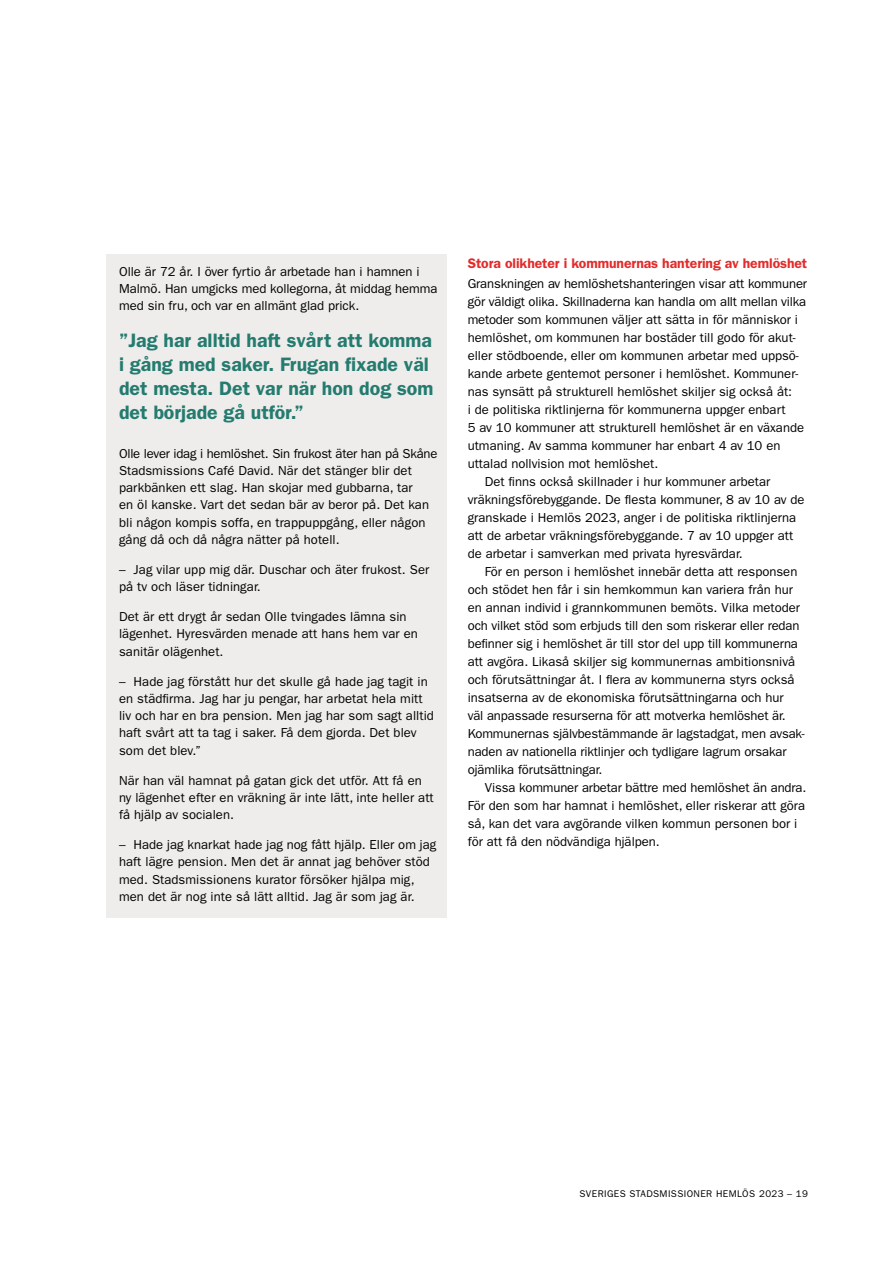
<style>
.page{position:relative;width:893px;height:1263px;background:#fff}
.page>*{position:absolute;margin:0;border:0;box-sizing:border-box;transform-origin:0 0}
.faktaruta_grå_bg_cit{font:600 19.5px/24px "ITC Franklin Gothic Std";color:#247b6f}
.Rubrik_3_röd{font:600 13.95px "ITC Franklin Gothic Std";letter-spacing:-.005em;color:#e42b2b}
.faktaruta_grå_bg{font:13.05px/17.2px "ITC Franklin Gothic Std";letter-spacing:.005em;color:#000}
.Bröd_indrag{font:13.05px/18px "ITC Franklin Gothic Std";color:#000}
.Bröd{font:13.05px/18px "ITC Franklin Gothic Std";color:#000}
.t1{font:9.75px "ITC Franklin Gothic Std";letter-spacing:.04em;color:#000}
</style>
<div class="page">
<div style="left:106px;top:254px;width:340px;height:73px;background:#eeedeb"></div>
<div style="left:106px;top:321px;width:340px;height:117px;background:#eeedeb"></div>
<div style="left:106px;top:436px;width:340px;height:125px;background:#eeedeb"></div>
<div style="left:106px;top:552px;width:340px;height:56px;background:#eeedeb"></div>
<div style="left:106px;top:599px;width:340px;height:73px;background:#eeedeb"></div>
<div style="left:106px;top:664px;width:340px;height:107px;background:#eeedeb"></div>
<div style="left:106px;top:763px;width:340px;height:73px;background:#eeedeb"></div>
<div style="left:106px;top:827px;width:340px;height:91px;background:#eeedeb"></div>
<p class="faktaruta_grå_bg" style="left:119px;top:263px;width:320px">Olle är 72 år. I över fyrtio år arbetade han i hamnen i<br>Malmö. Han umgicks med kollegorna, åt middag hemma med sin fru, och var en allmänt glad prick.</p>
<p class="faktaruta_grå_bg_cit" style="left:119px;top:328px;width:316px">”Jag har alltid haft svårt att komma i gång med saker. Frugan fixade väl det mesta. Det var när hon dog som det började gå utför.”</p>
<p class="faktaruta_grå_bg" style="left:119px;top:445px;width:320px">Olle lever idag i hemlöshet. Sin frukost äter han på Skåne Stadsmissions Café David. När det stänger blir det parkbänken ett slag. Han skojar med gubbarna, tar<br>en öl kanske. Vart det sedan bär av beror på. Det kan bli någon kompis soffa, en trappuppgång, eller någon gång då och då några nätter på hotell.</p>
<p class="faktaruta_grå_bg" style="left:119px;top:561px;width:312px">– Jag vilar upp mig där. Duschar och äter frukost. Ser på tv och läser tidningar.</p>
<p class="faktaruta_grå_bg" style="left:119px;top:608px;width:300px">Det är ett drygt år sedan Olle tvingades lämna sin lägenhet. Hyresvärden menade att hans hem var en sanitär olägenhet.</p>
<p class="faktaruta_grå_bg" style="left:119px;top:673px;width:316px">– Hade jag förstått hur det skulle gå hade jag tagit in en städfirma. Jag har ju pengar, har arbetat hela mitt liv och har en bra pension. Men jag har som sagt alltid haft svårt att ta tag i saker. Få dem gjorda. Det blev som det blev.”</p>
<p class="faktaruta_grå_bg" style="left:119px;top:772px;width:316px">När han väl hamnat på gatan gick det utför. Att få en ny lägenhet efter en vräkning är inte lätt, inte heller att få hjälp av socialen.</p>
<p class="faktaruta_grå_bg" style="left:119px;top:836px;width:319px">– Hade jag knarkat hade jag nog fått hjälp. Eller om jag haft lägre pension. Men det är annat jag behöver stöd med. Stadsmissionens kurator försöker hjälpa mig, men det är nog inte så lätt alltid. Jag är som jag är.</p>
<h3 class="Rubrik_3_röd" style="left:468px;top:255px;width:341px">Stora olikheter i kommunernas hantering av hemlöshet</h3>
<p class="Bröd" style="left:468px;top:275px;width:341px">Granskningen av hemlöshetshanteringen visar att kommuner gör väldigt olika. Skillnaderna kan handla om allt mellan vilka metoder som kommunen väljer att sätta in för människor i hemlöshet, om kommunen har bostäder till godo för akut&shy;eller stödboende, eller om kommunen arbetar med uppsö&shy;kande arbete gentemot personer i hemlöshet. Kommuner&shy;nas synsätt på strukturell hemlöshet skiljer sig också åt:<br>i de politiska riktlinjerna för kommunerna uppger enbart<br>5 av 10 kommuner att strukturell hemlöshet är en växande utmaning. Av samma kommuner har enbart 4 av 10 en uttalad nollvision mot hemlöshet.</p>
<p class="Bröd_indrag" style="left:468px;top:473px;width:338px;text-indent:17px">Det finns också skillnader i hur kommuner arbetar vräkningsförebyggande. De flesta kommuner, 8 av 10 av de granskade i Hemlös 2023, anger i de politiska riktlinjerna att de arbetar vräkningsförebyggande. 7 av 10 uppger att de arbetar i samverkan med privata hyresvärdar.</p>
<p class="Bröd_indrag" style="left:468px;top:563px;width:339px;text-indent:17px">För en person i hemlöshet innebär detta att responsen och stödet hen får i sin hemkommun kan variera från hur en annan individ i grannkommunen bemöts. Vilka metoder och vilket stöd som erbjuds till den som riskerar eller redan befinner sig i hemlöshet är till stor del upp till kommunerna att avgöra. Likaså skiljer sig kommunernas ambitionsnivå och förutsättningar åt. I flera av kommunerna styrs också insatserna av de ekonomiska förutsättningarna och hur<br>väl anpassade resurserna för att motverka hemlöshet är.<br>Kommunernas självbestämmande är lagstadgat, men avsak&shy;naden av nationella riktlinjer och tydligare lagrum orsakar ojämlika förutsättningar.</p>
<p class="Bröd_indrag" style="left:468px;top:779px;width:340px;text-indent:17px">Vissa kommuner arbetar bättre med hemlöshet än andra.<br>För den som har hamnat i hemlöshet, eller riskerar att göra så, kan det vara avgörande vilken kommun personen bor i för att få den nödvändiga hjälpen.</p>
<p class="t1" style="left:579px;top:1188px;width:230px">SVERIGES STADSMISSIONER HEMLÖS 2023 – 19</p>
</div>
